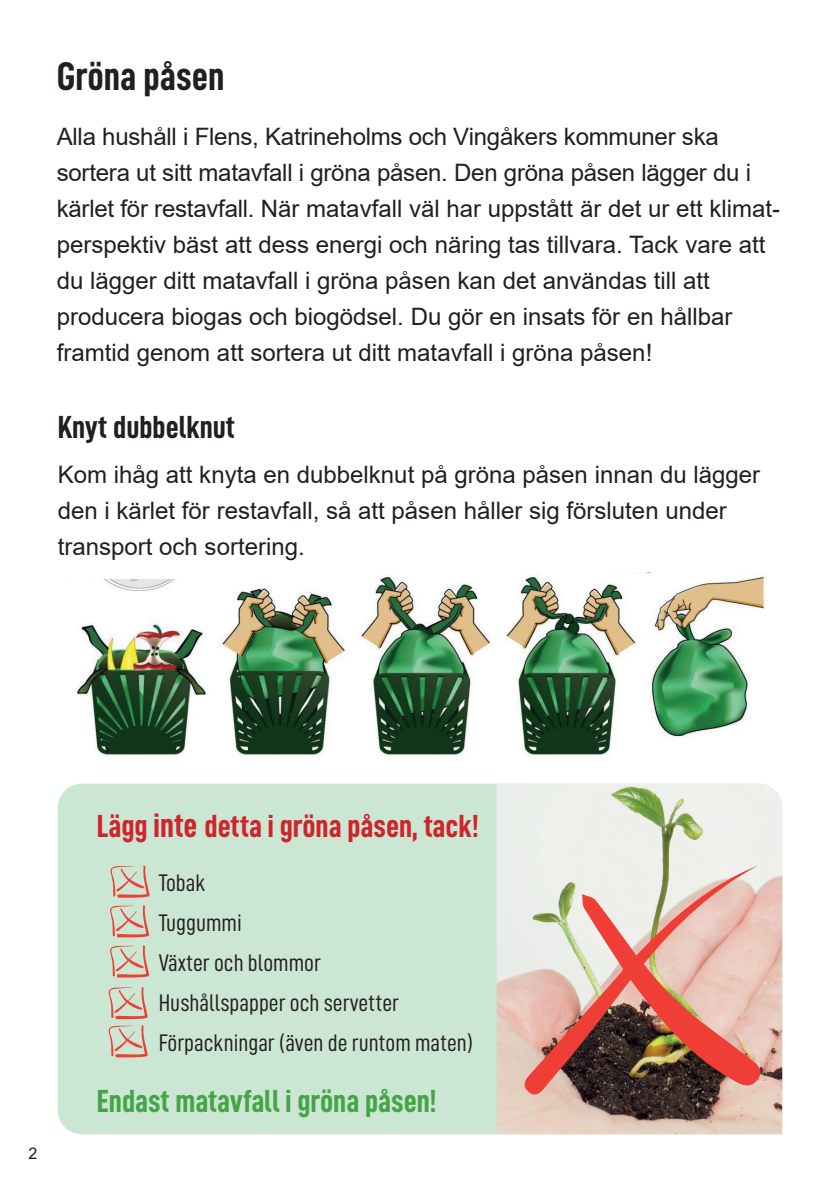
<style>
.page{position:relative;width:840px;height:1191px;background:#fff}
.page>*{position:absolute;margin:0;border:0;box-sizing:border-box;transform-origin:0 0}
.t1{font:40px "D DIN Condensed Bold";color:#231f20}
.t2{font:32px "D DIN Condensed Bold";color:#d1232a}
.t3{font:32px "D DIN Condensed Bold";color:#45a447}
.t4{font:32px "D DIN Condensed Bold";color:#231f20}
.t5{font:24px/36px "Arial";color:#231f20}
.t6{font:24px/40px "D DIN Condensed";color:#231f20}
.t7{font:16px "Arial";color:#231f20}
.s1{font-size:34px}
</style>
<div class="page">
<div style="left:58px;top:783px;width:438px;height:351px;background:#cbe6d3"></div>
<img style="left:496px;top:783px;width:285px;height:351px">
<img style="left:74px;top:573px;width:692px;height:183px">
<div style="left:58px;top:496px;width:149px;height:82px;background:#fff"></div>
<svg style="left:110px;top:865px;width:40px;height:32px"></svg>
<svg style="left:109px;top:905px;width:40px;height:32px"></svg>
<svg style="left:109px;top:945px;width:40px;height:32px"></svg>
<svg style="left:108px;top:1025px;width:40px;height:32px"></svg>
<svg style="left:108px;top:987px;width:40px;height:32px"></svg>
<svg style="left:521px;top:865px;width:240px;height:231px;background:#c89d91"></svg>
<h1 class="t1" style="left:57px;top:54px;width:169px">Gröna påsen</h1>
<p class="t5" style="left:57px;top:118px;width:724px">Alla hushåll i Flens, Katrineholms och Vingåkers kommuner ska sortera ut sitt matavfall i gröna påsen. Den gröna påsen lägger du i kärlet för restavfall. När matavfall väl har uppstått är det ur ett klimat&shy;perspektiv bäst att dess energi och näring tas tillvara. Tack vare att du lägger ditt matavfall i gröna påsen kan det användas till att producera biogas och biogödsel. Du gör en insats för en hållbar framtid genom att sortera ut ditt matavfall i gröna påsen!</p>
<h2 class="t4" style="left:58px;top:409px;width:179px">Knyt dubbelknut</h2>
<p class="t5" style="left:58px;top:456px;width:703px">Kom ihåg att knyta en dubbelknut på gröna påsen innan du lägger den i kärlet för restavfall, så att påsen håller sig försluten under transport och sortering.</p>
<p class="t7" style="left:28px;top:1142px;width:10px">2</p>
<h2 class="t2" style="left:97px;top:808px;width:383px">Lägg <span class="s1">inte</span> detta i gröna påsen, tack!</h2>
<p class="t6" style="left:159px;top:862px;width:315px">Tobak<br>Tuggummi<br>Växter och blommor<br>Hushållspapper och servetter<br>Förpackningar (även de runtom maten)</p>
<h2 class="t3" style="left:97px;top:1083px;width:341px">Endast matavfall i gröna påsen!</h2>
</div>
